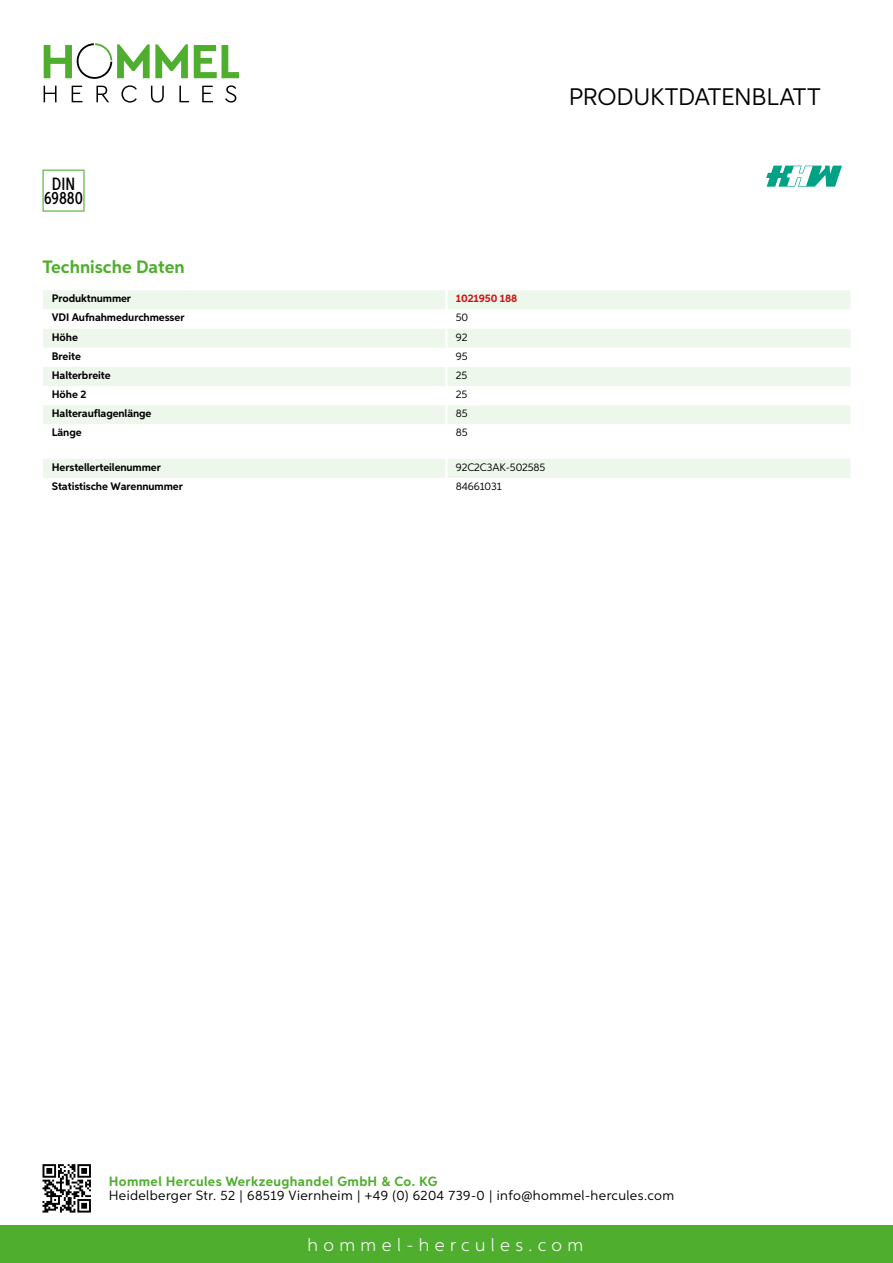
<style>
.page{position:relative;width:893px;height:1263px;background:#fff}
.page>*{position:absolute;margin:0;border:0;box-sizing:border-box;transform-origin:0 0}
.t1{font:24px "Aspira";letter-spacing:-.01em;color:#000}
.t2{font:300 18px "Aspira";letter-spacing:.3em;color:#fff}
.t3{font:700 18px "Aspira";color:#50ae2f}
.t4{font:500 17.85px/14.9px "Aspira XX Nar";color:#000;text-align:center}
.t5{font:13.5px "Aspira";letter-spacing:.03em;color:#000}
.t6{font:700 13.5px "Aspira";letter-spacing:.03em;color:#50ae2f}
.t7{font:700 10.95px "Aspira";letter-spacing:-.01em;color:#000}
.t8{font:10.95px "Aspira";letter-spacing:-.01em;color:#000}
.t9{font:700 10.95px "Aspira";letter-spacing:-.01em;color:#cd1013}
</style>
<div class="page">
<div style="left:0;top:1226px;width:893px;height:37px;background:#50ae2f"></div>
<svg style="left:43px;top:1164px;width:48px;height:48px"></svg>
<svg style="left:194px;top:45px;width:45px;height:33px"></svg>
<svg style="left:44px;top:43px;width:144px;height:36px"></svg>
<svg style="left:44px;top:86px;width:13px;height:16px"></svg>
<svg style="left:72px;top:86px;width:10px;height:16px"></svg>
<svg style="left:96px;top:86px;width:13px;height:16px"></svg>
<svg style="left:121px;top:85px;width:16px;height:18px"></svg>
<svg style="left:151px;top:86px;width:13px;height:17px"></svg>
<svg style="left:179px;top:86px;width:10px;height:16px"></svg>
<svg style="left:202px;top:86px;width:11px;height:16px"></svg>
<svg style="left:225px;top:85px;width:11px;height:18px"></svg>
<div style="left:43px;top:290px;width:807px;height:19px;background:#eef7eb"></div>
<svg style="left:43px;top:329px;width:807px;height:95px;fill:#eef7eb"></svg>
<hr style="left:445px;top:290px;width:3px;height:19px;background:#fff">
<hr style="left:445px;top:329px;width:3px;height:19px;background:#fff">
<hr style="left:445px;top:348px;width:3px;height:19px;background:#fff">
<hr style="left:445px;top:367px;width:3px;height:19px;background:#fff">
<hr style="left:445px;top:386px;width:3px;height:19px;background:#fff">
<hr style="left:445px;top:405px;width:3px;height:19px;background:#fff">
<div style="left:43px;top:459px;width:807px;height:19px;background:#eef7eb"></div>
<svg style="left:43px;top:170px;width:42px;height:42px"></svg>
<svg style="left:766px;top:166px;width:76px;height:21px"></svg>
<h1 class="t1" style="left:569px;top:82px;width:253px">Produktdatenblatt</h1>
<h3 class="t4" style="left:44px;top:176px;width:41px">DIN<br>69880</h3>
<h2 class="t3" style="left:43px;top:256px;width:144px">Technische Daten</h2>
<p class="t7" style="left:52px;top:292px;width:81px">Produktnummer</p>
<p class="t9" style="left:456px;top:292px;width:63px">1021950 188</p>
<p class="t7" style="left:52px;top:311px;width:134px">VDI Aufnahmedurchmesser</p>
<p class="t8" style="left:456px;top:311px;width:14px">50</p>
<p class="t7" style="left:52px;top:330px;width:28px">Höhe</p>
<p class="t8" style="left:456px;top:330px;width:13px">92</p>
<p class="t7" style="left:52px;top:349px;width:31px">Breite</p>
<p class="t8" style="left:456px;top:349px;width:13px">95</p>
<p class="t7" style="left:52px;top:368px;width:60px">Halterbreite</p>
<p class="t8" style="left:456px;top:368px;width:13px">25</p>
<p class="t7" style="left:52px;top:387px;width:36px">Höhe 2</p>
<p class="t8" style="left:456px;top:387px;width:13px">25</p>
<p class="t7" style="left:52px;top:407px;width:101px">Halterauflagenlänge</p>
<p class="t8" style="left:456px;top:407px;width:13px">85</p>
<p class="t7" style="left:52px;top:426px;width:31px">Länge</p>
<p class="t8" style="left:456px;top:426px;width:13px">85</p>
<p class="t7" style="left:52px;top:460px;width:111px">Herstellerteilenummer</p>
<p class="t8" style="left:456px;top:460px;width:91px">92C2C3AK-502585</p>
<p class="t7" style="left:52px;top:479px;width:132px">Statistische Warennummer</p>
<p class="t8" style="left:456px;top:479px;width:47px">84661031</p>
<p class="t6" style="left:109px;top:1172px;width:330px">Hommel Hercules Werkzeughandel GmbH &amp; Co. KG</p>
<p class="t5" style="left:109px;top:1187px;width:567px">Heidelberger Str. 52 | 68519 Viernheim | +49 (0) 6204 739-0 | info@hommel-hercules.com</p>
<h2 class="t2" style="left:307px;top:1234px;width:277px">hommel-hercules.com</h2>
</div>
